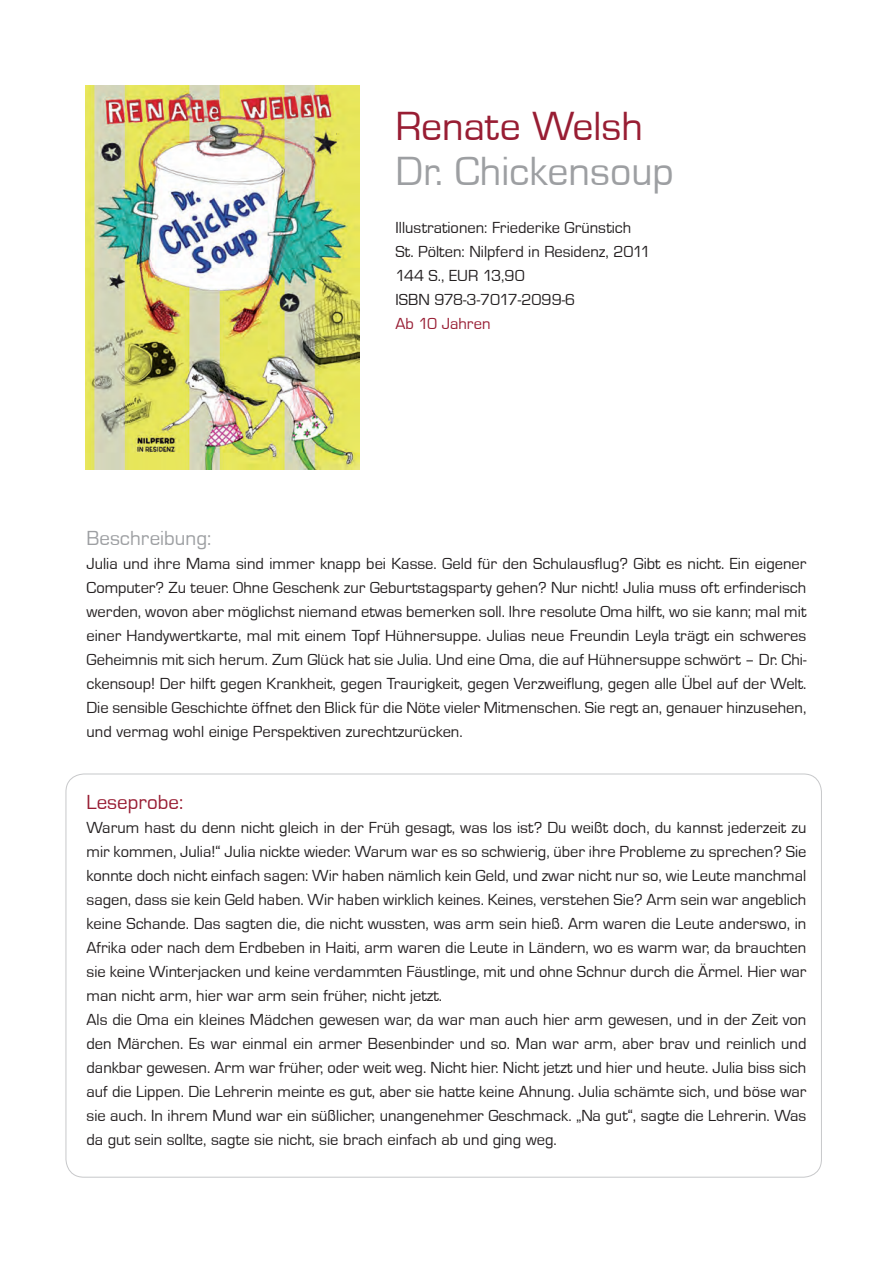
<style>
.page{position:relative;width:893px;height:1263px;background:#fff}
.page>*{position:absolute;margin:0;border:0;box-sizing:border-box;transform-origin:0 0}
.t1{font:42px "Eurostile T";color:#9d9fa2}
.t2{font:42px "Eurostile T";color:#981d33}
.t3{font:21px "Eurostile T";color:#9d9fa2}
.t4{font:21px "Eurostile T";color:#981d33}
.t5{font:16.5px/24px "Eurostile T";color:#231f20}
.t6{font:16.5px "Eurostile T";color:#981d33}
</style>
<div class="page">
<img style="left:85px;top:85px;width:275px;height:384px">
<h1 class="t2" style="left:396px;top:104px;width:249px">Renate Welsh</h1>
<h1 class="t1" style="left:396px;top:149px;width:280px">Dr. Chickensoup</h1>
<p class="t5" style="left:396px;top:216px;width:257px">Illustrationen: Friederike Grünstich<br>St. Pölten: Nilpferd in Residenz, 2011<br>144 S., EUR 13,90<br>ISBN 978-3-7017-2099-6</p>
<p class="t6" style="left:396px;top:315px;width:96px">Ab 10 Jahren</p>
<p class="t3" style="left:87px;top:527px;width:126px">Beschreibung:</p>
<p class="t5" style="left:87px;top:552px;width:721px;text-align:justify">Julia und ihre Mama sind immer knapp bei Kasse. Geld für den Schulausflug? Gibt es nicht. Ein eigener Computer? Zu teuer. Ohne Geschenk zur Geburtstagsparty gehen? Nur nicht! Julia muss oft erfinderisch werden, wovon aber möglichst niemand etwas bemerken soll. Ihre resolute Oma hilft, wo sie kann; mal mit einer Handywertkarte, mal mit einem Topf Hühnersuppe. Julias neue Freundin Leyla trägt ein schweres Geheimnis mit sich herum. Zum Glück hat sie Julia. Und eine Oma, die auf Hühnersuppe schwört – Dr. Chi&shy;ckensoup! Der hilft gegen Krankheit, gegen Traurigkeit, gegen Verzweiflung, gegen alle Übel auf der Welt.<br>Die sensible Geschichte öffnet den Blick für die Nöte vieler Mitmenschen. Sie regt an, genauer hinzusehen, und vermag wohl einige Perspektiven zurechtzurücken.</p>
<p class="t4" style="left:87px;top:791px;width:98px">Leseprobe:</p>
<p class="t5" style="left:87px;top:816px;width:721px">Warum hast du denn nicht gleich in der Früh gesagt, was los ist? Du weißt doch, du kannst jederzeit zu mir kommen, Julia!“ Julia nickte wieder. Warum war es so schwierig, über ihre Probleme zu sprechen? Sie konnte doch nicht einfach sagen: Wir haben nämlich kein Geld, und zwar nicht nur so, wie Leute manchmal sagen, dass sie kein Geld haben. Wir haben wirklich keines. Keines, verstehen Sie? Arm sein war angeblich keine Schande. Das sagten die, die nicht wussten, was arm sein hieß. Arm waren die Leute anderswo, in Afrika oder nach dem Erdbeben in Haiti, arm waren die Leute in Ländern, wo es warm war, da brauchten sie keine Winterjacken und keine verdammten Fäustlinge, mit und ohne Schnur durch die Ärmel. Hier war man nicht arm, hier war arm sein früher, nicht jetzt.<br>Als die Oma ein kleines Mädchen gewesen war, da war man auch hier arm gewesen, und in der Zeit von den Märchen. Es war einmal ein armer Besenbinder und so. Man war arm, aber brav und reinlich und dankbar gewesen. Arm war früher, oder weit weg. Nicht hier. Nicht jetzt und hier und heute. Julia biss sich auf die Lippen. Die Lehrerin meinte es gut, aber sie hatte keine Ahnung. Julia schämte sich, und böse war sie auch. In ihrem Mund war ein süßlicher, unangenehmer Geschmack. „Na gut“, sagte die Lehrerin. Was da gut sein sollte, sagte sie nicht, sie brach einfach ab und ging weg.</p>
</div>
